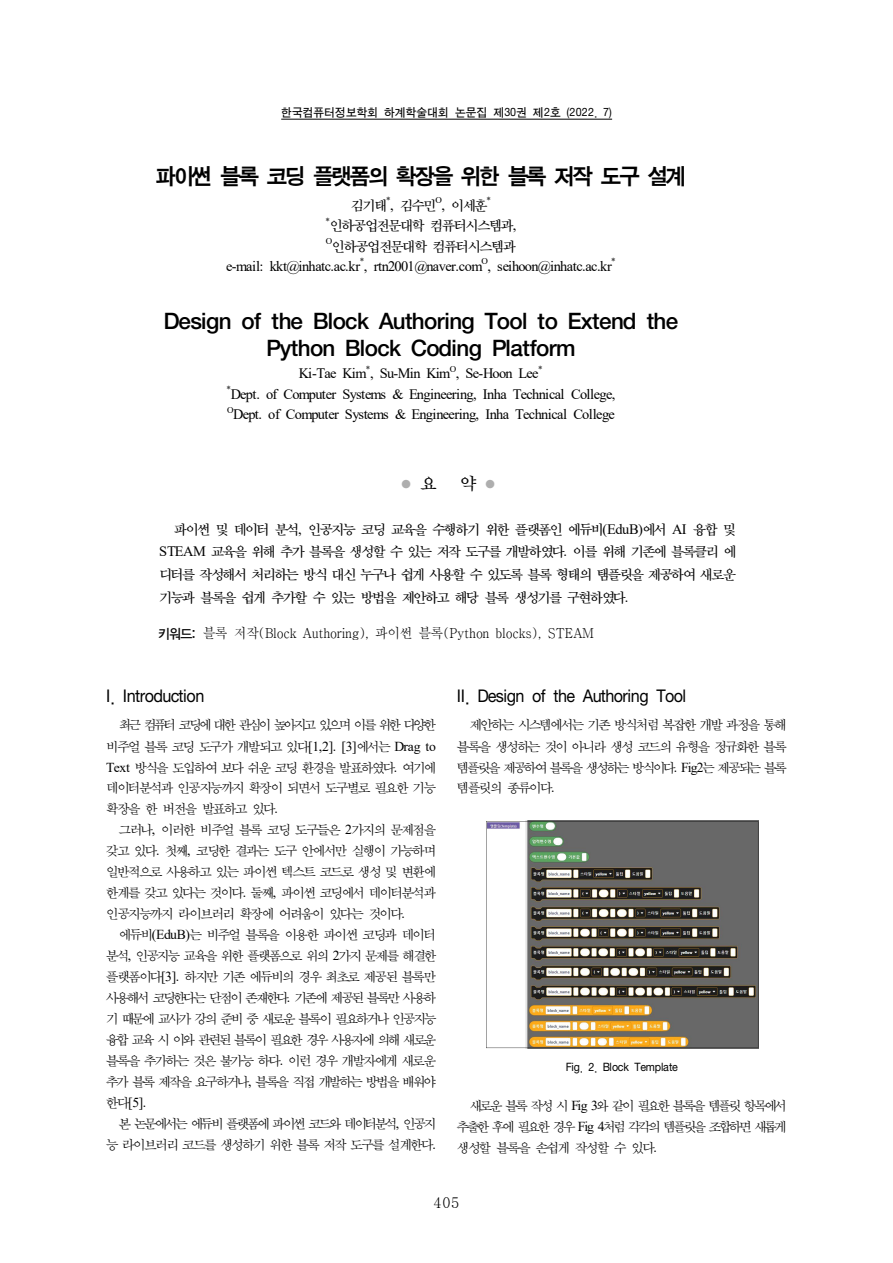
<style>
.page{position:relative;width:893px;height:1263px;background:#fff}
.page>*{position:absolute;margin:0;border:0;box-sizing:border-box;transform-origin:0 0}
.t1{font:22.65px/27.3px "Sand Kg";letter-spacing:-.03em;color:#000;text-align:center}
.t2{font:22.65px "Sand Kg";letter-spacing:-.09em;color:#000}
.t3{font:18px "Sand Tg";letter-spacing:-.04em;color:#000}
.t4{font:18px "Sand Tm";color:#000}
.t5{font:16.5px "Sand Sm";color:#aeaeae}
.t6{font:15.15px "Haansoft 20 Batang";color:#000}
.t7{font:14.4px/20.5px "Times New Roman";letter-spacing:-.045em;color:#000;text-align:center}
.t8{font:14.4px/22.8px "Sand Tm";letter-spacing:-.1em;color:#000;text-align:justify}
.t9{font:14.4px/20.5px "Sand Tm";letter-spacing:-.075em;color:#000;text-align:center}
.t10{font:13.65px/21px "Sand Sm";letter-spacing:-.11em;color:#000;text-align:justify}
.t11{font:13.65px/21.3px "Sand Sm";letter-spacing:-.135em;color:#000;text-align:right}
.t12{font:13.65px "Haansoft 20 Batang";letter-spacing:-.025em;color:#000;scale:.95 1}
.t13{font:13.65px "Times New Roman";color:#000}
.t14{font:11.85px "Sand Tg";letter-spacing:.01em;color:#000}
.t15{font:11.85px "Sand Tg";letter-spacing:-.015em;color:#000}
.t16{font:9px "Times New Roman";color:#000}
.s1{font-family:"Times New Roman"}
.s2{font-family:"Sand Tm";font-size:18px;color:#000}
.s3{font-family:"Sand Sm";font-size:16.5px;color:#aeaeae}
.s4{font-family:"YDIYGO130"}
.s5{font-family:"Sand Sm"}
</style>
<div class="page">
<hr style="left:281px;top:119px;width:331px;height:1px;background:#000">
<svg style="left:486px;top:821px;width:272px;height:227px;fill:#686868"></svg>
<p class="t14" style="left:281px;top:107px;width:332px">한국컴퓨터정보학회 하계학술대회 논문집 제30권 제2호 (2022. 7)</p>
<h1 class="t2" style="left:156px;top:165px;width:532px">파이썬 블록 코딩 플랫폼의 확장을 위한 블록 저작 도구 설계</h1>
<p class="t9" style="left:325px;top:195px;width:192px">김기태<sup>*</sup><span class="s1">,</span> 김수민<sup>O</sup><span class="s1">,</span> 이세훈<sup>* *</sup>인하공업전문대학 컴퓨터시스템과<span class="s1">,<br></span><sup>O</sup>인하공업전문대학 컴퓨터시스템과</p>
<p class="t7" style="left:226px;top:256px;width:387px">e-mail: kkt@inhatc.ac.kr , rtn2001@naver.com , seihoon@inhatc.ac.kr</p>
<p class="t16" style="left:360px;top:256px;width:6px">*</p>
<p class="t16" style="left:481px;top:256px;width:8px">O</p>
<p class="t16" style="left:611px;top:256px;width:6px">*</p>
<h1 class="t1" style="left:164px;top:309px;width:516px">Design of the Block Authoring Tool to Extend the<br>Python Block Coding Platform</h1>
<p class="t7" style="left:226px;top:363px;width:390px">Ki-Tae Kim<sup>*</sup>, Su-Min Kim<sup>O</sup>, Se-Hoon Lee<sup>*<br>*</sup>Dept. of Computer Systems &amp; Engineering, Inha Technical College,<br><sup>O</sup>Dept. of Computer Systems &amp; Engineering, Inha Technical College</p>
<p class="t5" style="left:399px;top:476px;width:39px">● <span class="s2">요</span></p>
<h2 class="t4" style="left:460px;top:474px;width:39px">약 <span class="s3">●</span></h2>
<p class="t8" style="left:159px;top:518px;width:579px;text-indent:15px">파이썬 및 데이터 분석<span class="s1">,</span> 인공지능 코딩 교육을 수행하기 위한 플랫폼인 에듀비<span class="s1">(EduB)</span>에서 <span class="s1">AI</span> 융합 및 <span class="s1">STEAM</span> 교육을 위해 추가 블록을 생성할 수 있는 저작 도구를 개발하였다<span class="s1">.</span> 이를 위해 기존에 블록클리 에 디터를 작성해서 처리하는 방식 대신 누구나 쉽게 사용할 수 있도록 블록 형태의 탬플릿을 제공하여 새로운 기능과 블록을 쉽게 추가할 수 있는 방법을 제안하고 해당 블록 생성기를 구현하였다<span class="s1">.</span></p>
<p class="t12" style="left:158px;top:626px;width:461px"><span class="s4">키워드:</span> 블록 저작(Block Authoring), 파이썬 블록(Python blocks), STEAM</p>
<h2 class="t3" style="left:106px;top:687px;width:100px">I. Introduction</h2>
<p class="t10" style="left:106px;top:715px;width:331px;text-indent:13px">최근 컴퓨터 코딩에 대한 관심이 높아지고 있으며 이를 위한 다양한 비주얼 블록 코딩 도구가 개발되고 있다<span class="s1">[1,2]. [3]</span>에서는 <span class="s1">Drag to Text</span> 방식을 도입하여 보다 쉬운 코딩 환경을 발표하였다<span class="s1">.</span> 여기에 데이터분석과 인공지능까지 확장이 되면서 도구별로 필요한 기능 확장을 한 버전을 발표하고 있다<span class="s1">.</span></p>
<p class="t10" style="left:106px;top:820px;width:331px;text-indent:13px">그러나<span class="s1">,</span> 이러한 비주얼 블록 코딩 도구들은 <span class="s1">2</span>가지의 문제점을 갖고 있다<span class="s1">.</span> 첫째<span class="s1">,</span> 코딩한 결과는 도구 안에서만 실행이 가능하며 일반적으로 사용하고 있는 파이썬 텍스트 코드로 생성 및 변환에 한계를 갖고 있다는 것이다<span class="s1">.</span> 둘째<span class="s1">,</span> 파이썬 코딩에서 데이터분석과 인공지능까지 라이브러리 확장에 어려움이 있다는 것이다<span class="s1">.</span></p>
<p class="t10" style="left:106px;top:925px;width:332px;text-indent:13px">에듀비<span class="s1">(EduB)</span>는 비주얼 블록을 이용한 파이썬 코딩과 데이터 분석<span class="s1">,</span> 인공지능 교육을 위한 플랫폼으로 위의 <span class="s1">2</span>가지 문제를 해결한 플랫폼이다<span class="s1">[3].</span> 하지만 기존 에듀비의 경우 최초로 제공된 블록만 사용해서 코딩한다는 단점이 존재한다<span class="s1">.</span> 기존에 제공된 블록만 사용하 기 때문에 교사가 강의 준비 중 새로운 블록이 필요하거나 인공지능 융합 교육 시 이와 관련된 블록이 필요한 경우 사용자에 의해 새로운 블록을 추가하는 것은 불가능 하다<span class="s1">.</span> 이런 경우 개발자에게 새로운 추가 블록 제작을 요구하거나<span class="s1">,</span> 블록을 직접 개발하는 방법을 배워야</p>
<p class="t13" style="left:106px;top:1094px;width:42px"><span class="s5">한다</span>[5].</p>
<p class="t11" style="left:106px;top:1113px;width:331px">본 논문에서는 에듀비 플랫폼에 파이썬 코드와 데이터분석<span class="s1">,</span> 인공지 능 라이브러리 코드를 생성하기 위한 블록 저작 도구를 설계한다<span class="s1">.</span></p>
<h2 class="t3" style="left:457px;top:687px;width:230px">II. Design of the Authoring Tool</h2>
<p class="t10" style="left:457px;top:715px;width:331px;text-indent:13px">제안하는 시스템에서는 기존 방식처럼 복잡한 개발 과정을 통해 블록을 생성하는 것이 아니라 생성 코드의 유형을 정규화한 블록 템플릿을 제공하여 블록을 생성하는 방식이다<span class="s1">. Fig2</span>는 제공되는 블록 템플릿의 종류이다<span class="s1">.</span></p>
<p class="t15" style="left:566px;top:1062px;width:114px">Fig. 2. Block Template</p>
<p class="t10" style="left:457px;top:1095px;width:331px;text-indent:13px">새로운 블록 작성 시 <span class="s1">Fig 3</span>와 같이 필요한 블록을 템플릿 항목에서 추출한 후에 필요한 경우 <span class="s1">Fig 4</span>처럼 각각의 템플릿을 조합하면 새롭게 생성할 블록을 손쉽게 작성할 수 있다<span class="s1">.</span></p>
<p class="t6" style="left:433px;top:1194px;width:28px">405</p>
</div>
